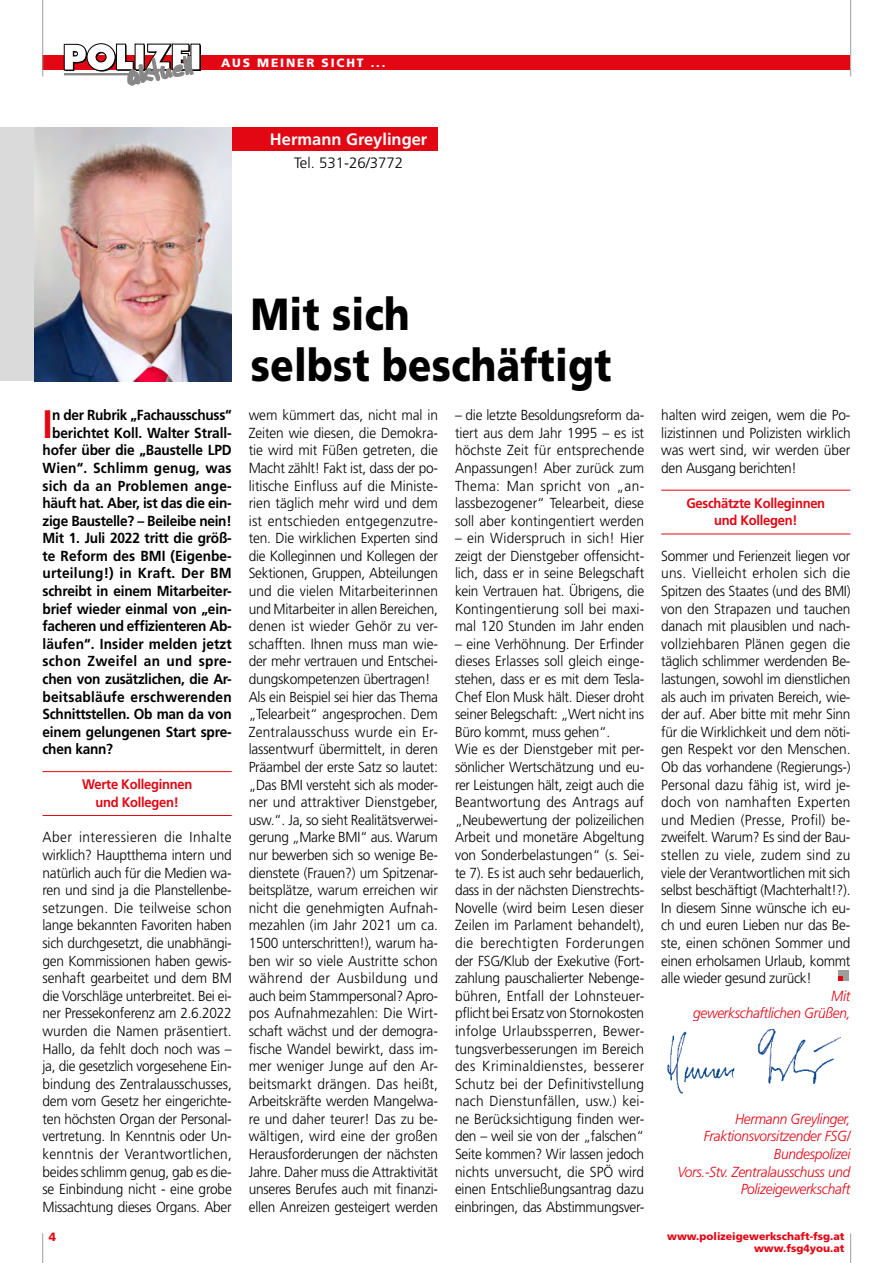
<style>
.page{position:relative;width:893px;height:1263px;background:#fff}
.page>*{position:absolute;margin:0;border:0;box-sizing:border-box;transform-origin:0 0}
.t1{font:900 45px/51px "Frutiger";letter-spacing:.01em;color:#000;scale:.85 1}
.t2{font:700 39.75px "Frutiger";color:#e30613;scale:.94 1}
.t3{font:700 16.5px "Frutiger";color:#fff}
.t4{font:300 15px "Frutiger";color:#000}
.t5{font:300 14.55px/17.5px "Frutiger";letter-spacing:-.01em;color:#000;text-align:justify;scale:.94 1}
.t6{font:700 14.55px "Frutiger";letter-spacing:-.015em;color:#000;scale:.94 1}
.t7{font:italic 300 14.55px/17.5px "Frutiger";letter-spacing:-.02em;color:#e30613;text-align:right;scale:.94 1}
.t8{font:700 14.55px "Frutiger";letter-spacing:.015em;color:#000;scale:.94 1}
.t9{font:700 14.55px "Frutiger";letter-spacing:.005em;color:#000;scale:.94 1}
.t10{font:700 14.55px "Frutiger";letter-spacing:.025em;color:#000;scale:.94 1}
.t11{font:700 13.8px/17.5px "Frutiger";letter-spacing:-.02em;color:#e30613;text-align:center;scale:.94 1}
.t12{font:900 12px "Frutiger";letter-spacing:.15em;color:#fff}
.t13{font:900 12px "Frutiger";color:#e30613}
.t14{font:900 10.5px/12px "Frutiger";color:#e30613;text-align:right}
</style>
<div class="page">
<div style="left:43px;top:55px;width:807px;height:15px;background:#e30613"></div>
<hr style="left:42px;top:0;width:1px;height:77px;background:#9d9d9c">
<hr style="left:850px;top:0;width:1px;height:77px;background:#9d9d9c">
<hr style="left:42px;top:1233px;width:1px;height:30px;background:#9d9d9c">
<hr style="left:850px;top:1233px;width:1px;height:30px;background:#9d9d9c">
<div style="left:192px;top:45px;width:9px;height:26px;background:#000"></div>
<div style="left:191px;top:44px;width:9px;height:26px;background:#fff"></div>
<svg style="left:64px;top:43px;width:129px;height:42px"></svg>
<div style="left:232px;top:128px;width:206px;height:23px;background:#e30613"></div>
<div style="left:0;top:128px;width:219px;height:253px;background:#dadada"></div>
<hr style="left:43px;top:771px;width:189px;height:1px;background:#e30613">
<hr style="left:43px;top:815px;width:189px;height:1px;background:#e30613">
<hr style="left:661px;top:490px;width:189px;height:1px;background:#e30613">
<hr style="left:661px;top:534px;width:189px;height:1px;background:#e30613">
<img style="left:667px;top:1028px;width:174px;height:66px">
<img style="left:34px;top:128px;width:198px;height:253px">
<div style="left:838px;top:971px;width:11px;height:10px;background:#9d9d9c"></div>
<svg style="left:838px;top:976px;width:5px;height:5px"></svg>
<p class="t12" style="left:221px;top:56px;width:166px">AUS MEINER SICHT ...</p>
<p class="t3" style="left:270px;top:130px;width:159px">Hermann Greylinger</p>
<p class="t4" style="left:294px;top:154px;width:111px">Tel. 531-26/3772</p>
<h2 class="t2" style="left:43px;top:401px;width:13px">I</h2>
<p class="t6" style="left:52px;top:407px;width:193px">n der Rubrik „Fachausschuss“</p>
<p class="t6" style="left:52px;top:424px;width:193px">berichtet Koll. Walter Strall-</p>
<p class="t6" style="left:43px;top:442px;width:203px">hofer über die „Baustelle LPD</p>
<p class="t8" style="left:43px;top:459px;width:203px">Wien“. Schlimm genug, was</p>
<p class="t8" style="left:43px;top:477px;width:203px">sich da an Problemen ange-</p>
<p class="t6" style="left:43px;top:494px;width:203px">häuft hat. Aber, ist das die ein-</p>
<p class="t6" style="left:43px;top:512px;width:203px">zige Baustelle? – Beileibe nein!</p>
<p class="t6" style="left:43px;top:530px;width:203px">Mit 1. Juli 2022 tritt die größ-</p>
<p class="t9" style="left:43px;top:547px;width:203px">te Reform des BMI (Eigenbe-</p>
<p class="t8" style="left:43px;top:565px;width:203px">urteilung!) in Kraft. Der BM</p>
<p class="t6" style="left:43px;top:582px;width:203px">schreibt in einem Mitarbeiter-</p>
<p class="t6" style="left:43px;top:600px;width:203px">brief wieder einmal von „ein-</p>
<p class="t6" style="left:43px;top:618px;width:203px">facheren und effizienteren Ab-</p>
<p class="t9" style="left:43px;top:635px;width:203px">läufen“. Insider melden jetzt</p>
<p class="t10" style="left:43px;top:653px;width:203px">schon Zweifel an und spre-</p>
<p class="t6" style="left:43px;top:670px;width:203px">chen von zusätzlichen, die Ar-</p>
<p class="t8" style="left:43px;top:688px;width:203px">beitsabläufe erschwerenden</p>
<p class="t6" style="left:43px;top:706px;width:203px">Schnittstellen. Ob man da von</p>
<p class="t6" style="left:43px;top:723px;width:203px">einem gelungenen Start spre-</p>
<p class="t6" style="left:43px;top:741px;width:76px">chen kann?</p>
<p class="t11" style="left:82px;top:775px;width:119px">Werte Kolleginnen und Kollegen!</p>
<p class="t5" style="left:43px;top:829px;width:203px">Aber interessieren die Inhalte wirklich? Hauptthema intern und natürlich auch für die Medien wa&shy;ren und sind ja die Planstellenbe&shy;setzungen. Die teilweise schon lange bekannten Favoriten haben sich durchgesetzt, die unabhängi&shy;gen Kommissionen haben gewis&shy;senhaft gearbeitet und dem BM die Vorschläge unterbreitet. Bei ei&shy;ner Pressekonferenz am 2.6.2022 wurden die Namen präsentiert.<br>Hallo, da fehlt doch noch was – ja, die gesetzlich vorgesehene Ein&shy;bindung des Zentralausschusses, dem vom Gesetz her eingerichte&shy;ten höchsten Organ der Personal&shy;vertretung. In Kenntnis oder Un&shy;kenntnis der Verantwortlichen, beides schlimm genug, gab es die&shy;se Einbindung nicht - eine grobe Missachtung dieses Organs. Aber</p>
<h1 class="t1" style="left:251px;top:289px;width:426px">Mit sich<br>selbst beschäftigt</h1>
<p class="t5" style="left:249px;top:407px;width:203px;text-align:left">wem kümmert das, nicht mal in<br>Zeiten wie diesen, die Demokra&shy;tie wird mit Füßen getreten, die<br>Macht zählt! Fakt ist, dass der po&shy;litische Einfluss auf die Ministe&shy;rien täglich mehr wird und dem ist entschieden entgegenzutre&shy;ten. Die wirklichen Experten sind die Kolleginnen und Kollegen der<br>Sektionen, Gruppen, Abteilungen und die vielen Mitarbeiterinnen und Mitarbeiter in allen Bereichen, denen ist wieder Gehör zu ver&shy;schafften. Ihnen muss man wie&shy;der mehr vertrauen und Entschei&shy;dungskompetenzen übertragen!<br>Als ein Beispiel sei hier das Thema „Telearbeit“ angesprochen. Dem<br>Zentralausschuss wurde ein Er&shy;lassentwurf übermittelt, in deren<br>Präambel der erste Satz so lautet: „Das BMI versteht sich als moder&shy;ner und attraktiver Dienstgeber, usw.“. Ja, so sieht Realitätsverwei&shy;gerung „Marke BMI“ aus. Warum nur bewerben sich so wenige Be&shy;dienstete (Frauen?) um Spitzenar&shy;beitsplätze, warum erreichen wir nicht die genehmigten Aufnah&shy;mezahlen (im Jahr 2021 um ca.<br>1500 unterschritten!), warum ha&shy;ben wir so viele Austritte schon während der Ausbildung und auch beim Stammpersonal? Apro&shy;pos Aufnahmezahlen: Die Wirt&shy;schaft wächst und der demogra&shy;fische Wandel bewirkt, dass im&shy;mer weniger Junge auf den Ar&shy;beitsmarkt drängen. Das heißt,<br>Arbeitskräfte werden Mangelwa&shy;re und daher teurer! Das zu be&shy;wältigen, wird eine der großen<br>Herausforderungen der nächsten<br>Jahre. Daher muss die Attraktivität unseres Berufes auch mit finanzi&shy;ellen Anreizen gesteigert werden</p>
<p class="t5" style="left:455px;top:407px;width:203px">– die letzte Besoldungsreform da&shy;tiert aus dem Jahr 1995 – es ist höchste Zeit für entsprechende Anpassungen! Aber zurück zum Thema: Man spricht von „an&shy;lassbezogener“ Telearbeit, diese soll aber kontingentiert werden</p>
<p class="t5" style="left:455px;top:530px;width:203px">– ein Widerspruch in sich! Hier zeigt der Dienstgeber offensicht&shy;lich, dass er in seine Belegschaft kein Vertrauen hat. Übrigens, die Kontingentierung soll bei maxi&shy;mal 120 Stunden im Jahr enden</p>
<p class="t5" style="left:455px;top:635px;width:203px;text-align:left">– eine Verhöhnung. Der Erfinder dieses Erlasses soll gleich einge&shy;stehen, dass er es mit dem Tesla-<br>Chef Elon Musk hält. Dieser droht seiner Belegschaft: „Wert nicht ins<br>Büro kommt, muss gehen“.<br>Wie es der Dienstgeber mit per&shy;sönlicher Wertschätzung und eu&shy;rer Leistungen hält, zeigt auch die<br>Beantwortung des Antrags auf „Neubewertung der polizeilichen<br>Arbeit und monetäre Abgeltung von Sonderbelastungen“ (s. Sei&shy;te 7). Es ist auch sehr bedauerlich, dass in der nächsten Dienstrechts-<br>Novelle (wird beim Lesen dieser<br>Zeilen im Parlament behandelt), die berechtigten Forderungen der FSG/Klub der Exekutive (Fort&shy;zahlung pauschalierter Nebenge&shy;bühren, Entfall der Lohnsteuer&shy;pflicht bei Ersatz von Stornokosten infolge Urlaubssperren, Bewer&shy;tungsverbesserungen im Bereich des Kriminaldienstes, besserer<br>Schutz bei der Definitivstellung nach Dienstunfällen, usw.) kei&shy;ne Berücksichtigung finden wer&shy;den – weil sie von der „falschen“<br>Seite kommen? Wir lassen jedoch nichts unversucht, die SPÖ wird einen Entschließungsantrag dazu einbringen, das Abstimmungsver-</p>
<p class="t5" style="left:661px;top:407px;width:203px">halten wird zeigen, wem die Po&shy;lizistinnen und Polizisten wirklich was wert sind, wir werden über den Ausgang berichten!</p>
<p class="t11" style="left:686px;top:494px;width:149px">Geschätzte Kolleginnen und Kollegen!</p>
<p class="t5" style="left:661px;top:547px;width:203px">Sommer und Ferienzeit liegen vor uns. Vielleicht erholen sich die Spitzen des Staates (und des BMI) von den Strapazen und tauchen danach mit plausiblen und nach&shy;vollziehbaren Plänen gegen die täglich schlimmer werdenden Be&shy;lastungen, sowohl im dienstlichen als auch im privaten Bereich, wie&shy;der auf. Aber bitte mit mehr Sinn für die Wirklichkeit und dem nöti&shy;gen Respekt vor den Menschen.<br>Ob das vorhandene (Regierungs-)<br>Personal dazu fähig ist, wird je&shy;doch von namhaften Experten und Medien (Presse, Profil) be&shy;zweifelt. Warum? Es sind der Bau&shy;stellen zu viele, zudem sind zu viele der Verantwortlichen mit sich selbst beschäftigt (Machterhalt!?).<br>In diesem Sinne wünsche ich eu&shy;ch und euren Lieben nur das Be&shy;ste, einen schönen Sommer und einen erholsamen Urlaub, kommt alle wieder gesund zurück!</p>
<p class="t7" style="left:693px;top:987px;width:169px">Mit<br>gewerkschaftlichen Grüßen,</p>
<p class="t7" style="left:677px;top:1110px;width:186px">Hermann Greylinger,<br>Fraktionsvorsitzender FSG/<br>Bundespolizei<br>Vors.-Stv. Zentralausschuss und<br>Polizeigewerkschaft</p>
<p class="t13" style="left:49px;top:1230px;width:9px">4</p>
<p class="t14" style="left:667px;top:1230px;width:179px">www.polizeigewerkschaft-fsg.at www.fsg4you.at</p>
</div>
